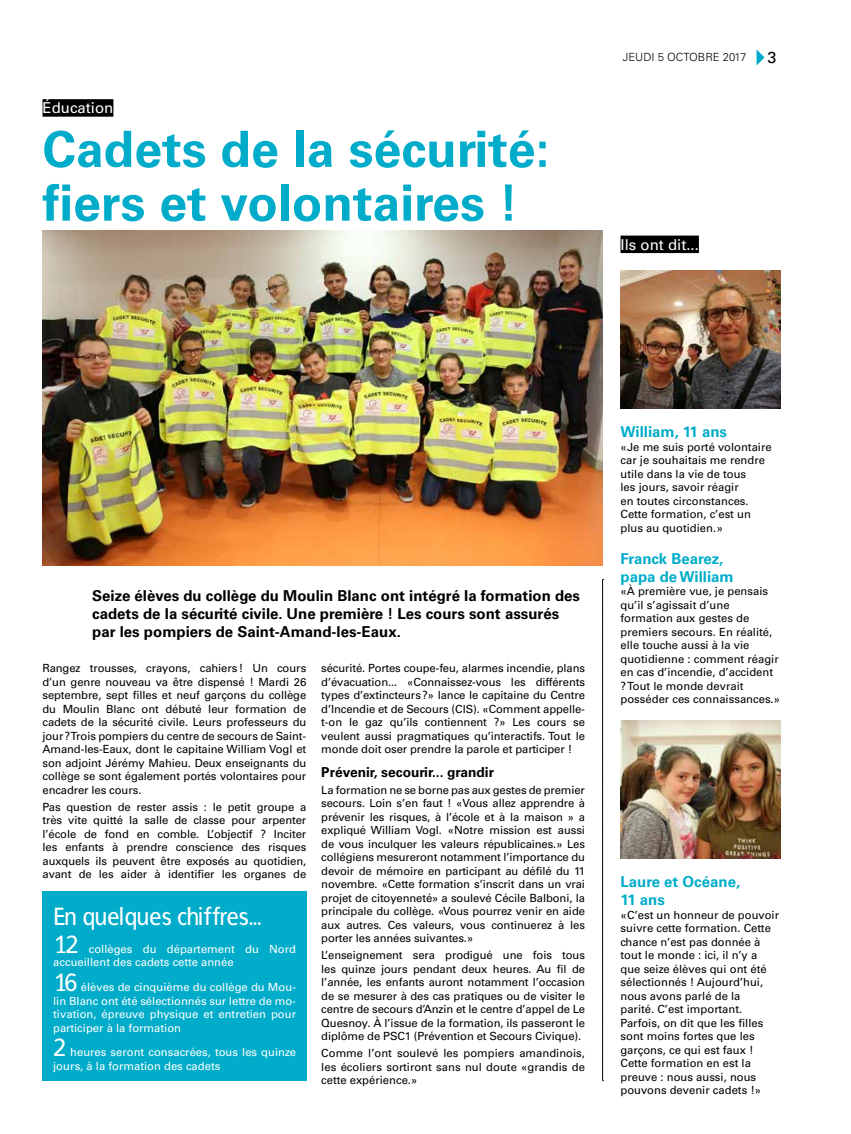
<style>
.page{position:relative;width:851px;height:1134px;background:#fff}
.page>*{position:absolute;margin:0;border:0;box-sizing:border-box;transform-origin:0 0}
.t1{font:700 50px/53.8px "Univers LT";color:#00acc9}
.t2{font:25px/27.9px "Francophil Sans";letter-spacing:-.03em;color:#fff}
.t3{font:16px "Univers LT";color:#000}
.t4{font:700 15px/18px "Univers LT";color:#000}
.t5{font:700 15px/18px "Univers LT";color:#00acc9}
.t6{font:15px "Univers LT";color:#fff}
.t7{font:700 13.75px "Univers LT";color:#000}
.t8{font:11.25px/13.5px "Univers LT";color:#000;text-align:justify}
.t9{font:11.25px/13.8px "Univers LT";color:#fff}
.t10{font:300 11.25px "Univers LT";color:#000}
</style>
<div class="page">
<svg style="left:756px;top:49px;width:8px;height:16px"></svg>
<svg style="left:602px;top:579px;width:1px;height:502px"></svg>
<img style="left:43px;top:230px;width:559px;height:335px">
<div style="left:43px;top:99px;width:70px;height:18px;background:#000"></div>
<div style="left:43px;top:891px;width:263px;height:190px;background:#00acc9"></div>
<div style="left:620px;top:236px;width:78px;height:17px;background:#000"></div>
<img style="left:620px;top:270px;width:160px;height:138px">
<img style="left:620px;top:720px;width:160px;height:139px">
<h3 class="t6" style="left:43px;top:99px;width:72px">Éducation</h3>
<h1 class="t1" style="left:43px;top:123px;width:508px">Cadets de la sécurité: fiers et volontaires !</h1>
<p class="t10" style="left:622px;top:50px;width:125px">JEUDI 5 OCTOBRE 2017</p>
<h3 class="t3" style="left:767px;top:48px;width:10px">3</h3>
<h3 class="t6" style="left:620px;top:235px;width:80px">Ils ont dit...</h3>
<h3 class="t4" style="left:92px;top:587px;width:489px">Seize élèves du collège du Moulin Blanc ont intégré la formation des cadets de la sécurité civile. Une première ! Les cours sont assurés par les pompiers de Saint-Amand-les-Eaux.</h3>
<p class="t8" style="left:43px;top:661px;width:265px">Rangez trousses, crayons, cahiers! Un cours d’un genre nouveau va être dispensé ! Mardi 26 septembre, sept filles et neuf garçons du collège du Moulin Blanc ont débuté leur formation de cadets de la sécurité civile. Leurs professeurs du jour? Trois pompiers du centre de secours de Saint-Amand-les-Eaux, dont le capitaine William Vogl et son adjoint Jérémy Mahieu. Deux enseignants du collège se sont également portés volontaires pour encadrer les cours.</p>
<p class="t8" style="left:43px;top:800px;width:265px">Pas question de rester assis : le petit groupe a très vite quitté la salle de classe pour arpenter l’école de fond en comble. L’objectif ? Inciter les enfants à prendre conscience des risques auxquels ils peuvent être exposés au quotidien, avant de les aider à identifier les organes de</p>
<h2 class="t2" style="left:53px;top:902px;width:210px">En quelques chiffres...<br>12</h2>
<p class="t9" style="left:53px;top:942px;width:244px;text-indent:36px">collèges du département du Nord accueillent des cadets cette année</p>
<h2 class="t2" style="left:53px;top:968px;width:26px">16</h2>
<p class="t9" style="left:53px;top:980px;width:244px;text-align:justify;text-indent:28px">élèves de cinquième du collège du Mou&shy;lin Blanc ont été sélectionnés sur lettre de mo&shy;tivation, épreuve physique et entretien pour participer à la formation</p>
<h2 class="t2" style="left:53px;top:1034px;width:15px">2</h2>
<p class="t9" style="left:53px;top:1046px;width:244px;text-indent:17px">heures seront consacrées, tous les quinze jours, à la formation des cadets</p>
<p class="t8" style="left:321px;top:661px;width:265px">sécurité. Portes coupe-feu, alarmes incendie, plans d’évacuation... «Connaissez-vous les différents types d’extincteurs?» lance le capitaine du Centre d’Incendie et de Secours (CIS). «Comment appelle&shy;t-on le gaz qu’ils contiennent ?» Les cours se veulent aussi pragmatiques qu’interactifs. Tout le monde doit oser prendre la parole et participer !</p>
<p class="t7" style="left:321px;top:764px;width:174px">Prévenir, secourir... grandir</p>
<p class="t8" style="left:321px;top:783px;width:265px">La formation ne se borne pas aux gestes de premier secours. Loin s’en faut ! «Vous allez apprendre à prévenir les risques, à l’école et à la maison » a expliqué William Vogl. «Notre mission est aussi de vous inculquer les valeurs républicaines.» Les collégiens mesureront notamment l’importance du devoir de mémoire en participant au défilé du 11 novembre. «Cette formation s’inscrit dans un vrai projet de citoyenneté» a soulevé Cécile Balboni, la principale du collège. «Vous pourrez venir en aide aux autres. Ces valeurs, vous continuerez à les porter les années suivantes.»</p>
<p class="t8" style="left:321px;top:949px;width:265px">L’enseignement sera prodigué une fois tous les quinze jours pendant deux heures. Au fil de l’année, les enfants auront notamment l’occasion de se mesurer à des cas pratiques ou de visiter le centre de secours d’Anzin et le centre d’appel de Le Quesnoy. À l’issue de la formation, ils passeront le diplôme de PSC1 (Prévention et Secours Civique).</p>
<p class="t8" style="left:321px;top:1047px;width:265px">Comme l’ont soulevé les pompiers amandinois, les écoliers sortiront sans nul doute «grandis de cette expérience.»</p>
<h3 class="t5" style="left:620px;top:423px;width:108px">William, 11 ans</h3>
<p class="t8" style="left:620px;top:440px;width:153px;text-align:left">«Je me suis porté volontaire car je souhaitais me rendre utile dans la vie de tous<br>les jours, savoir réagir<br>en toutes circonstances.<br>Cette formation, c’est un plus au quotidien.»</p>
<h3 class="t5" style="left:620px;top:550px;width:115px">Franck Bearez, papa de William</h3>
<p class="t8" style="left:620px;top:585px;width:161px;text-align:left">«À première vue, je pensais qu’il s’agissait d’une formation aux gestes de premiers secours. En réalité, elle touche aussi à la vie quotidienne : comment réagir en cas d’incendie, d’accident ? Tout le monde devrait posséder ces connaissances.»</p>
<h3 class="t5" style="left:620px;top:873px;width:121px">Laure et Océane,<br>11 ans</h3>
<p class="t8" style="left:620px;top:908px;width:160px;text-align:left">«C’est un honneur de pouvoir suivre cette formation. Cette chance n’est pas donnée à tout le monde : ici, il n’y a que seize élèves qui ont été sélectionnés ! Aujourd’hui, nous avons parlé de la<br>parité. C’est important.<br>Parfois, on dit que les filles sont moins fortes que les garçons, ce qui est faux !<br>Cette formation en est la preuve : nous aussi, nous pouvons devenir cadets !»</p>
</div>
